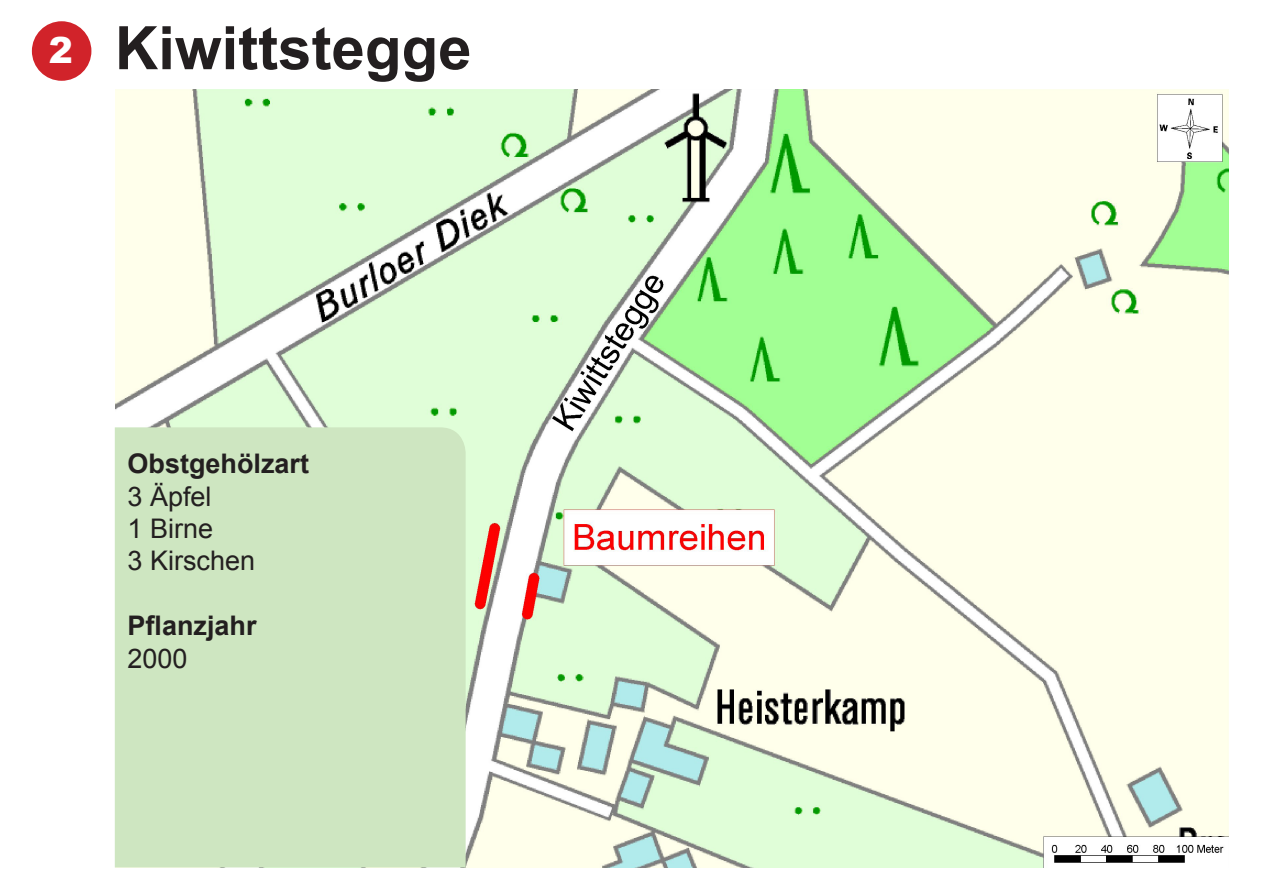
<style>
.page{position:relative;width:1263px;height:893px;background:#fff}
.page>*{position:absolute;margin:0;border:0;box-sizing:border-box;transform-origin:0 0}
.t1{font:700 60px "Arial";color:#231f20}
.t2{font:900 36px "Arial";color:#fff}
.t3{font:27px "Arial";color:#231f20}
.t4{font:700 27px "Arial";color:#231f20}
</style>
<div class="page">
<div style="left:32px;top:21px;width:59px;height:60px;background:#d1232a;border-radius:50%"></div>
<img style="left:116px;top:89px;width:1112px;height:778px">
<div style="left:115px;top:427px;width:351px;height:440px;background:#cee6c1"></div>
<p class="t2" style="left:49px;top:24px;width:26px">2</p>
<p class="t1" style="left:115px;top:8px;width:358px">Kiwittstegge</p>
<p class="t4" style="left:128px;top:446px;width:183px">Obstgehölzart</p>
<p class="t3" style="left:128px;top:478px;width:86px">3 Äpfel</p>
<p class="t3" style="left:128px;top:511px;width:87px">1 Birne</p>
<p class="t3" style="left:128px;top:543px;width:129px">3 Kirschen</p>
<p class="t4" style="left:128px;top:608px;width:131px">Pflanzjahr</p>
<p class="t3" style="left:128px;top:640px;width:62px">2000</p>
</div>
